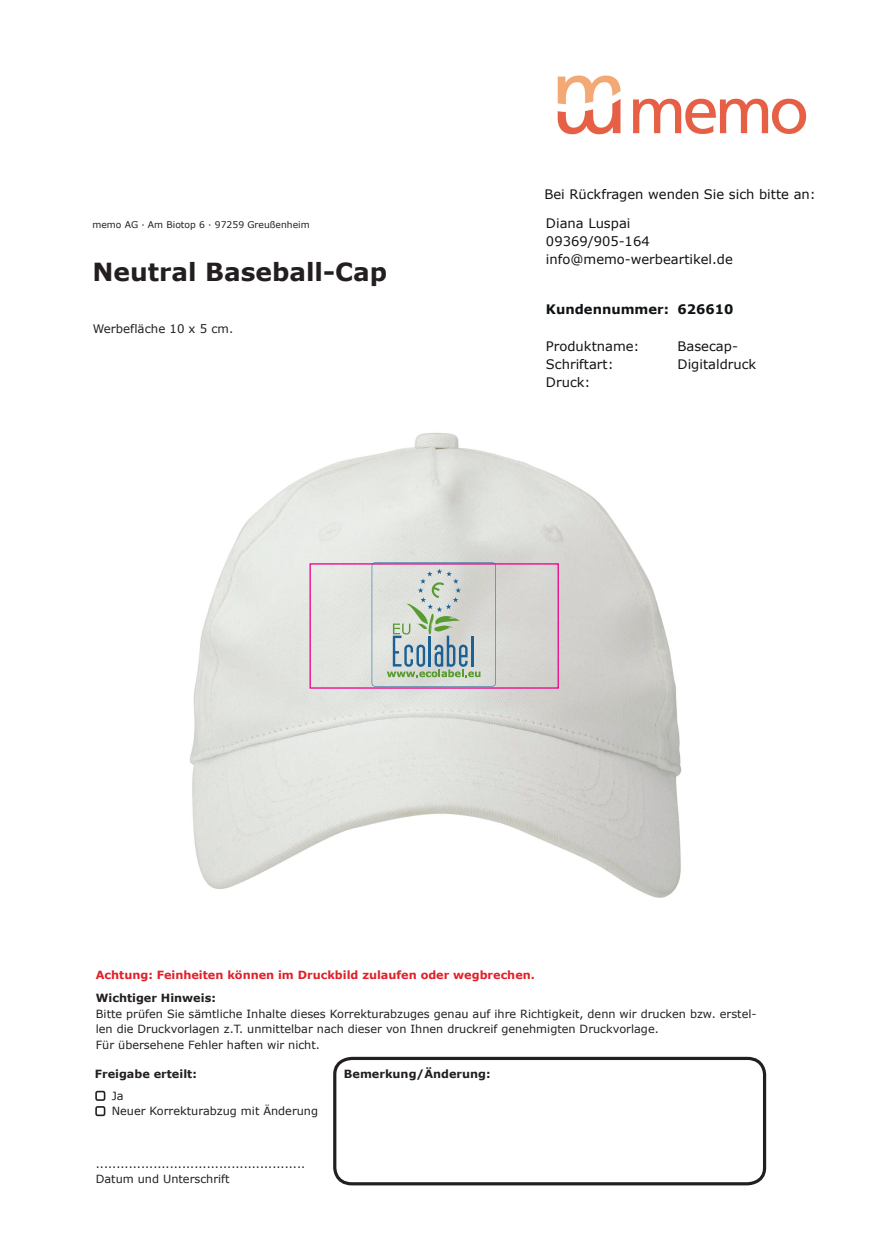
<style>
.page{position:relative;width:877px;height:1241px;background:#fff}
.page>*{position:absolute;margin:0;border:0;box-sizing:border-box;transform-origin:0 0}
.t1{font:700 24.94px "Verdana";color:#231f20}
.t2{font:13.12px/18px "Verdana";color:#101315}
.t3{font:700 13.12px "Verdana";color:#101315}
.t4{font:11.81px "Verdana";color:#231f20}
.t5{font:11.29px/15.5px "Verdana";color:#231f20}
.t6{font:700 11.29px "Verdana";color:#e1202b}
.t7{font:700 11.29px "Verdana";color:#231f20}
.t8{font:9.19px "Verdana";color:#231f20}
</style>
<div class="page">
<img style="left:190px;top:432px;width:492px;height:466px">
<div style="left:333px;top:1056px;width:433px;height:129px;border:3px solid #231f20;border-radius:17px"></div>
<div style="left:95px;top:1090px;width:10px;height:10px;border:2px solid #231f20;border-radius:2px"></div>
<div style="left:95px;top:1105px;width:10px;height:10px;border:2px solid #231f20;border-radius:2px"></div>
<div style="left:309px;top:563px;width:250px;height:125px;border:1px solid #ed028c"></div>
<svg style="left:372px;top:562px;width:124px;height:124px;background:#c6cdc9"></svg>
<hr style="left:471px;top:635px;width:2px;height:31px;background:#1b6194">
<img style="left:557px;top:75px;width:250px;height:60px">
<p class="t8" style="left:92px;top:218px;width:219px">memo AG · Am Biotop 6 · 97259 Greußenheim</p>
<h1 class="t1" style="left:92px;top:254px;width:296px">Neutral Baseball-Cap</h1>
<p class="t4" style="left:93px;top:320px;width:142px">Werbefläche 10 x 5 cm.</p>
<p class="t2" style="left:544px;top:185px;width:273px">Bei Rückfragen wenden Sie sich bitte an:</p>
<p class="t2" style="left:546px;top:214px;width:188px">Diana Luspai<br>09369/905-164 info@memo-werbeartikel.de</p>
<p class="t3" style="left:546px;top:300px;width:124px">Kundennummer:</p>
<p class="t2" style="left:546px;top:336px;width:95px">Produktname:<br>Schriftart:<br>Druck:</p>
<p class="t3" style="left:678px;top:300px;width:57px">626610</p>
<p class="t2" style="left:678px;top:336px;width:80px">Basecap-<br>Digitaldruck</p>
<p class="t6" style="left:96px;top:967px;width:441px">Achtung: Feinheiten können im Druckbild zulaufen oder wegbrechen.</p>
<p class="t7" style="left:96px;top:989px;width:122px">Wichtiger Hinweis:</p>
<p class="t5" style="left:96px;top:1005px;width:662px">Bitte prüfen Sie sämtliche Inhalte dieses Korrekturabzuges genau auf ihre Richtigkeit, denn wir drucken bzw. erstel&shy;len die Druckvorlagen z.T. unmittelbar nach dieser von Ihnen druckreif genehmigten Druckvorlage.<br>Für übersehene Fehler haften wir nicht.</p>
<p class="t7" style="left:95px;top:1065px;width:104px">Freigabe erteilt:</p>
<p class="t7" style="left:344px;top:1065px;width:148px">Bemerkung/Änderung:</p>
<p class="t5" style="left:112px;top:1087px;width:208px">Ja<br>Neuer Korrekturabzug mit Änderung</p>
<p class="t5" style="left:96px;top:1155px;width:211px">...................................................<br>Datum und Unterschrift</p>
</div>
